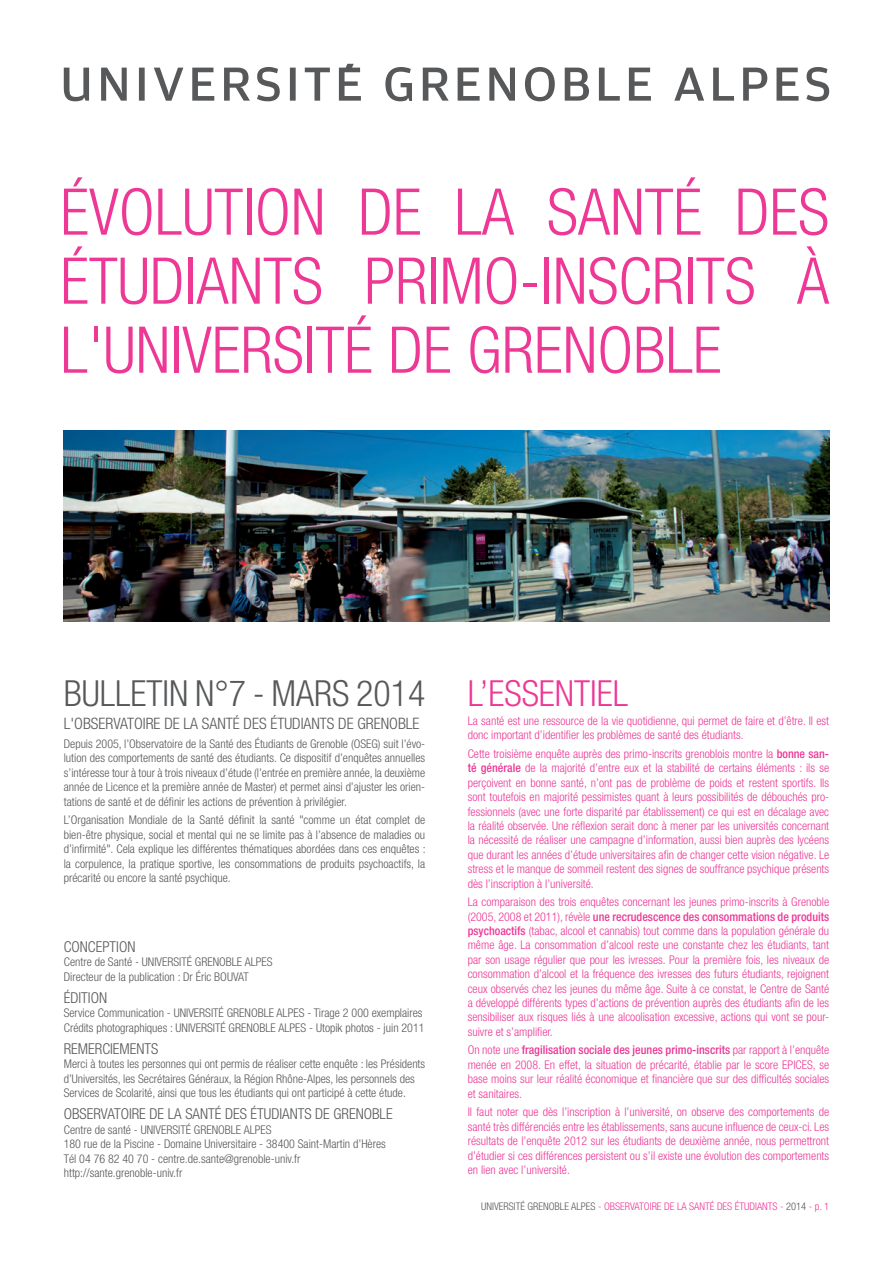
<style>
.page{position:relative;width:893px;height:1263px;background:#fff}
.page>*{position:absolute;margin:0;border:0;box-sizing:border-box;transform-origin:0 0}
.t1{font:300 condensed 64.5px/69px "Helvetica Neue";color:#ed3896;text-align:justify}
.t2{font:300 condensed 36px "Helvetica Neue";color:#57585a}
.t3{font:300 condensed 36px "Helvetica Neue";color:#ed3896}
.t4{font:300 condensed 15.75px "Helvetica Neue";color:#57585a}
.t5{font:300 condensed 15px "Helvetica Neue";color:#57585a}
.t6{font:300 condensed 12px/14.4px "Helvetica Neue";color:#ed3896;text-align:justify}
.t7{font:300 condensed 12px/14.4px "Helvetica Neue";color:#57585a}
.t8{font:300 condensed 10.5px "Helvetica Neue";color:#ed3896}
.s1{font-weight:500}
.s2{color:#57585a}
</style>
<div class="page">
<img style="left:64px;top:430px;width:765px;height:192px">
<svg style="left:64px;top:68px;width:25px;height:33px"></svg>
<svg style="left:101px;top:68px;width:26px;height:33px"></svg>
<svg style="left:139px;top:68px;width:6px;height:33px"></svg>
<svg style="left:154px;top:68px;width:29px;height:33px"></svg>
<svg style="left:192px;top:68px;width:22px;height:33px"></svg>
<svg style="left:224px;top:68px;width:26px;height:33px"></svg>
<svg style="left:257px;top:67px;width:23px;height:34px"></svg>
<svg style="left:290px;top:68px;width:6px;height:33px"></svg>
<svg style="left:305px;top:68px;width:25px;height:33px"></svg>
<svg style="left:385px;top:67px;width:27px;height:34px"></svg>
<svg style="left:423px;top:68px;width:26px;height:33px"></svg>
<svg style="left:458px;top:68px;width:22px;height:33px"></svg>
<svg style="left:489px;top:68px;width:26px;height:33px"></svg>
<svg style="left:525px;top:67px;width:30px;height:34px"></svg>
<svg style="left:565px;top:68px;width:24px;height:33px"></svg>
<svg style="left:599px;top:68px;width:21px;height:33px"></svg>
<svg style="left:629px;top:68px;width:22px;height:33px"></svg>
<svg style="left:674px;top:68px;width:30px;height:33px"></svg>
<svg style="left:713px;top:68px;width:21px;height:33px"></svg>
<svg style="left:743px;top:68px;width:24px;height:33px"></svg>
<svg style="left:776px;top:68px;width:23px;height:33px"></svg>
<svg style="left:806px;top:67px;width:23px;height:34px"></svg>
<svg style="left:339px;top:64px;width:22px;height:37px"></svg>
<h1 class="t1" style="left:60px;top:177px;width:770px">ÉVOLUTION DE LA SANTÉ DES ÉTUDIANTS PRIMO-INSCRITS À L'UNIVERSITÉ DE GRENOBLE</h1>
<h2 class="t2" style="left:64px;top:673px;width:363px">BULLETIN N°7 - MARS 2014</h2>
<h3 class="t4" style="left:64px;top:715px;width:357px">L'OBSERVATOIRE DE LA SANTÉ DES ÉTUDIANTS DE GRENOBLE</h3>
<p class="t7" style="left:64px;top:736px;width:363px;text-align:justify">Depuis 2005, l’Observatoire de la Santé des Étudiants de Grenoble (OSEG) suit l’évo&shy;lution des comportements de santé des étudiants. Ce dispositif d’enquêtes annuelles s’intéresse tour à tour à trois niveaux d’étude (l’entrée en première année, la deuxième année de Licence et la première année de Master) et permet ainsi d’ajuster les orien&shy;tations de santé et de définir les actions de prévention à privilégier.</p>
<p class="t7" style="left:64px;top:813px;width:363px;text-align:justify">L’Organisation Mondiale de la Santé définit la santé "comme un état complet de bien-être physique, social et mental qui ne se limite pas à l’absence de maladies ou d’infirmité". Cela explique les différentes thématiques abordées dans ces enquêtes : la corpulence, la pratique sportive, les consommations de produits psychoactifs, la précarité ou encore la santé psychique.</p>
<p class="t5" style="left:64px;top:938px;width:16px">Conception</p>
<p class="t7" style="left:64px;top:955px;width:210px">Centre de Santé - UNIVERSITÉ GRENOBLE ALPES<br>Directeur de la publication : Dr Éric BOUVAT</p>
<p class="t5" style="left:64px;top:989px;width:14px">Édition</p>
<p class="t7" style="left:64px;top:1006px;width:362px">Service Communication - UNIVERSITÉ GRENOBLE ALPES - Tirage 2 000 exemplaires<br>Crédits photographiques : UNIVERSITÉ GRENOBLE ALPES - Utopik photos - juin 2011</p>
<p class="t5" style="left:64px;top:1040px;width:16px">Remerciements</p>
<p class="t7" style="left:64px;top:1057px;width:363px">Merci à toutes les personnes qui ont permis de réaliser cette enquête : les Présidents d’Universités, les Secrétaires Généraux, la Région Rhône-Alpes, les personnels des<br>Services de Scolarité, ainsi que tous les étudiants qui ont participé à cette étude.</p>
<p class="t5" style="left:64px;top:1105px;width:16px">Observatoire</p>
<p class="t5" style="left:150px;top:1105px;width:52px">de la Santé</p>
<p class="t5" style="left:225px;top:1105px;width:40px">des Étudiants</p>
<p class="t5" style="left:315px;top:1105px;width:35px">de Grenoble</p>
<p class="t7" style="left:64px;top:1122px;width:324px">Centre de santé - UNIVERSITÉ GRENOBLE ALPES<br>180 rue de la Piscine - Domaine Universitaire - 38400 Saint-Martin d’Hères Tél 04 76 82 40 70 - centre.de.sante@grenoble-univ.fr http://sante.grenoble-univ.fr</p>
<h2 class="t3" style="left:468px;top:673px;width:162px">L’ESSENTIEL</h2>
<p class="t6" style="left:468px;top:713px;width:363px">La santé est une ressource de la vie quotidienne, qui permet de faire et d’être. Il est donc important d’identifier les problèmes de santé des étudiants.</p>
<p class="t6" style="left:468px;top:746px;width:363px">Cette troisième enquête auprès des primo-inscrits grenoblois montre la <span class="s1">bonne san&shy;té générale</span> de la majorité d’entre eux et la stabilité de certains éléments : ils se perçoivent en bonne santé, n’ont pas de problème de poids et restent sportifs. Ils sont toutefois en majorité pessimistes quant à leurs possibilités de débouchés pro&shy;fessionnels (avec une forte disparité par établissement) ce qui est en décalage avec la réalité observée. Une réflexion serait donc à mener par les universités concernant la nécessité de réaliser une campagne d’information, aussi bien auprès des lycéens que durant les années d’étude universitaires afin de changer cette vision négative. Le stress et le manque de sommeil restent des signes de souffrance psychique présents dès l’inscription à l’université.</p>
<p class="t6" style="left:468px;top:895px;width:363px">La comparaison des trois enquêtes concernant les jeunes primo-inscrits à Grenoble (2005, 2008 et 2011), révèle <span class="s1">une recrudescence des consommations de produits psychoactifs</span> (tabac, alcool et cannabis) tout comme dans la population générale du même âge. La consommation d’alcool reste une constante chez les étudiants, tant par son usage régulier que pour les ivresses. Pour la première fois, les niveaux de consommation d’alcool et la fréquence des ivresses des futurs étudiants, rejoignent ceux observés chez les jeunes du même âge. Suite à ce constat, le Centre de Santé a développé différents types d’actions de prévention auprès des étudiants afin de les sensibiliser aux risques liés à une alcoolisation excessive, actions qui vont se pour&shy;suivre et s’amplifier.</p>
<p class="t6" style="left:468px;top:1043px;width:363px">On note une <span class="s1">fragilisation sociale des jeunes primo-inscrits</span> par rapport à l’enquête menée en 2008. En effet, la situation de précarité, établie par le score EPICES, se base moins sur leur réalité économique et financière que sur des difficultés sociales et sanitaires.</p>
<p class="t6" style="left:468px;top:1105px;width:363px">Il faut noter que dès l’inscription à l’université, on observe des comportements de santé très différenciés entre les établissements, sans aucune influence de ceux-ci. Les résultats de l’enquête 2012 sur les étudiants de deuxième année, nous permettront d’étudier si ces différences persistent ou s’il existe une évolution des comportements en lien avec l’université.</p>
<p class="t8" style="left:481px;top:1200px;width:350px"><span class="s2">UNIVERSITÉ GRENOBLE ALPES</span> - OBSERVATOIRE DE LA SANTÉ DES ÉTUDIANTS - <span class="s2">2014</span> - p. 1</p>
</div>
